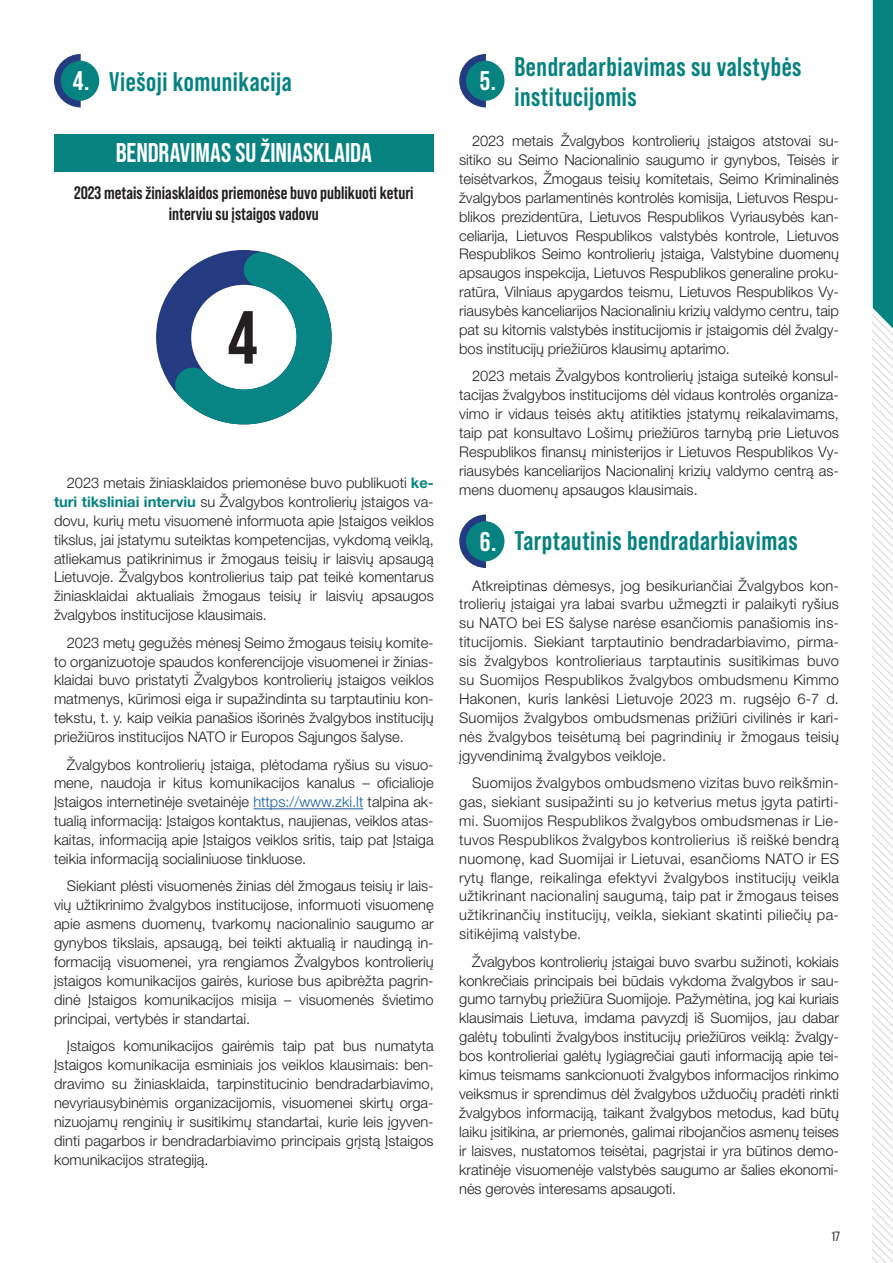
<style>
.page{position:relative;width:893px;height:1263px;background:#fff}
.page>*{position:absolute;margin:0;border:0;box-sizing:border-box;transform-origin:0 0}
.t1{font:700 75px "Bebas Neue Pro";color:#231f20}
.t2{font:700 27px/30px "Bebas Neue Pro";letter-spacing:.02em;color:#068281}
.t3{font:27px "Bebas Neue";color:#fff}
.t4{font:700 27px "Bebas Neue Pro";color:#fff}
.t5{font:700 18px/21.6px "Bebas Neue Pro";color:#231f20;text-align:center}
.t6{font:300 14.7px/18.9px "Helvetica Neue LT Pro";color:#231f20;text-align:justify}
.t7{font:13.5px "Bebas Neue Pro";color:#312f30}
.s1{font-weight:700;color:#068281}
.s2{color:#175d9e}
</style>
<div class="page">
<svg style="left:873px;top:0;width:20px;height:1263px"></svg>
<hr style="left:253px;top:808px;width:110px;height:1px;background:#175d9e">
<div style="left:54px;top:135px;width:380px;height:37px;background:#068281"></div>
<svg style="left:156px;top:250px;width:176px;height:175px"></svg>
<div style="left:59px;top:60px;width:40px;height:41px;background:#068281;border-radius:50%"></div>
<svg style="left:54px;top:54px;width:27px;height:53px"></svg>
<div style="left:464px;top:60px;width:40px;height:41px;background:#068281;border-radius:50%"></div>
<svg style="left:459px;top:54px;width:27px;height:53px"></svg>
<div style="left:464px;top:521px;width:40px;height:40px;background:#068281;border-radius:50%"></div>
<svg style="left:459px;top:514px;width:27px;height:54px"></svg>
<h2 class="t2" style="left:514px;top:51px;width:288px">Bendradarbiavimas su valstybės institucijomis</h2>
<p class="t6" style="left:459px;top:131px;width:381px;text-indent:13px">2023 metais Žvalgybos kontrolierių įstaigos atstovai su&shy;sitiko su Seimo Nacionalinio saugumo ir gynybos, Teisės ir teisėtvarkos, Žmogaus teisių komitetais, Seimo Kriminalinės žvalgybos parlamentinės kontrolės komisija, Lietuvos Respu&shy;blikos prezidentūra, Lietuvos Respublikos Vyriausybės kan&shy;celiarija, Lietuvos Respublikos valstybės kontrole, Lietuvos Respublikos Seimo kontrolierių įstaiga, Valstybine duomenų apsaugos inspekcija, Lietuvos Respublikos generaline proku&shy;ratūra, Vilniaus apygardos teismu, Lietuvos Respublikos Vy&shy;riausybės kanceliarijos Nacionaliniu krizių valdymo centru, taip pat su kitomis valstybės institucijomis ir įstaigomis dėl žvalgy&shy;bos institucijų priežiūros klausimų aptarimo.</p>
<p class="t6" style="left:459px;top:366px;width:381px;text-indent:13px">2023 metais Žvalgybos kontrolierių įstaiga suteikė konsul&shy;tacijas žvalgybos institucijoms dėl vidaus kontrolės organiza&shy;vimo ir vidaus teisės aktų atitikties įstatymų reikalavimams, taip pat konsultavo Lošimų priežiūros tarnybą prie Lietuvos Respublikos finansų ministerijos ir Lietuvos Respublikos Vy&shy;riausybės kanceliarijos Nacionalinį krizių valdymo centrą as&shy;mens duomenų apsaugos klausimais.</p>
<h2 class="t2" style="left:514px;top:526px;width:285px">Tarptautinis bendradarbiavimas</h2>
<p class="t6" style="left:459px;top:575px;width:381px;text-indent:13px">Atkreiptinas dėmesys, jog besikuriančiai Žvalgybos kon&shy;trolierių įstaigai yra labai svarbu užmegzti ir palaikyti ryšius su NATO bei ES šalyse narėse esančiomis panašiomis ins&shy;titucijomis. Siekiant tarptautinio bendradarbiavimo, pirma&shy;sis žvalgybos kontrolieriaus tarptautinis susitikimas buvo su Suomijos Respublikos žvalgybos ombudsmenu Kimmo Hakonen, kuris lankėsi Lietuvoje 2023 m. rugsėjo 6-7 d.<br>Suomijos žvalgybos ombudsmenas prižiūri civilinės ir kari&shy;nės žvalgybos teisėtumą bei pagrindinių ir žmogaus teisių įgyvendinimą žvalgybos veikloje.</p>
<p class="t6" style="left:459px;top:773px;width:381px;text-indent:13px">Suomijos žvalgybos ombudsmeno vizitas buvo reikšmin&shy;gas, siekiant susipažinti su jo ketverius metus įgyta patirti&shy;mi. Suomijos Respublikos žvalgybos ombudsmenas ir Lie&shy;tuvos Respublikos žvalgybos kontrolierius iš reiškė bendrą nuomonę, kad Suomijai ir Lietuvai, esančioms NATO ir ES rytų flange, reikalinga efektyvi žvalgybos institucijų veikla užtikrinant nacionalinį saugumą, taip pat ir žmogaus teises užtikrinančių institucijų, veikla, siekiant skatinti piliečių pa&shy;sitikėjimą valstybe.</p>
<p class="t6" style="left:459px;top:952px;width:381px;text-indent:13px">Žvalgybos kontrolierių įstaigai buvo svarbu sužinoti, kokiais konkrečiais principais bei būdais vykdoma žvalgybos ir sau&shy;gumo tarnybų priežiūra Suomijoje. Pažymėtina, jog kai kuriais klausimais Lietuva, imdama pavyzdį iš Suomijos, jau dabar galėtų tobulinti žvalgybos institucijų priežiūros veiklą: žvalgy&shy;bos kontrolieriai galėtų lygiagrečiai gauti informaciją apie tei&shy;kimus teismams sankcionuoti žvalgybos informacijos rinkimo veiksmus ir sprendimus dėl žvalgybos užduočių pradėti rinkti žvalgybos informaciją, taikant žvalgybos metodus, kad būtų laiku įsitikina, ar priemonės, galimai ribojančios asmenų teises ir laisves, nustatomos teisėtai, pagrįstai ir yra būtinos demo&shy;kratinėje visuomenėje valstybės saugumo ar šalies ekonomi&shy;nės gerovės interesams apsaugoti.</p>
<h2 class="t4" style="left:73px;top:65px;width:18px">4.</h2>
<h2 class="t4" style="left:480px;top:65px;width:18px">5.</h2>
<h2 class="t2" style="left:109px;top:66px;width:184px">Viešoji komunikacija</h2>
<h2 class="t3" style="left:116px;top:137px;width:258px">BENDRAVIMAS SU ŽINIASKLAIDA</h2>
<p class="t5" style="left:74px;top:182px;width:341px">2023 metais žiniasklaidos priemonėse buvo publikuoti keturi interviu su įstaigos vadovu</p>
<h1 class="t1" style="left:228px;top:295px;width:31px">4</h1>
<p class="t6" style="left:54px;top:473px;width:381px;text-indent:13px">2023 metais žiniasklaidos priemonėse buvo publikuoti <span class="s1">ke&shy;turi tiksliniai interviu</span> su Žvalgybos kontrolierių įstaigos va&shy;dovu, kurių metu visuomenė informuota apie Įstaigos veiklos tikslus, jai įstatymu suteiktas kompetencijas, vykdomą veiklą, atliekamus patikrinimus ir žmogaus teisių ir laisvių apsaugą Lietuvoje. Žvalgybos kontrolierius taip pat teikė komentarus žiniasklaidai aktualiais žmogaus teisių ir laisvių apsaugos žvalgybos institucijose klausimais.</p>
<p class="t6" style="left:54px;top:633px;width:381px;text-indent:13px">2023 metų gegužės mėnesį Seimo žmogaus teisių komite&shy;to organizuotoje spaudos konferencijoje visuomenei ir žinias&shy;klaidai buvo pristatyti Žvalgybos kontrolierių įstaigos veiklos matmenys, kūrimosi eiga ir supažindinta su tarptautiniu kon&shy;tekstu, t. y. kaip veikia panašios išorinės žvalgybos institucijų priežiūros institucijos NATO ir Europos Sąjungos šalyse.</p>
<p class="t6" style="left:54px;top:754px;width:381px;text-indent:13px">Žvalgybos kontrolierių įstaiga, plėtodama ryšius su visuo&shy;mene, naudoja ir kitus komunikacijos kanalus – oficialioje Įstaigos internetinėje svetainėje <span class="s2">https://www.zki.lt</span> talpina ak&shy;tualią informaciją: Įstaigos kontaktus, naujienas, veiklos atas&shy;kaitas, informaciją apie Įstaigos veiklos sritis, taip pat Įstaiga teikia informaciją socialiniuose tinkluose.</p>
<p class="t6" style="left:54px;top:876px;width:381px;text-indent:13px">Siekiant plėsti visuomenės žinias dėl žmogaus teisių ir lais&shy;vių užtikrinimo žvalgybos institucijose, informuoti visuomenę apie asmens duomenų, tvarkomų nacionalinio saugumo ar gynybos tikslais, apsaugą, bei teikti aktualią ir naudingą in&shy;formaciją visuomenei, yra rengiamos Žvalgybos kontrolierių įstaigos komunikacijos gairės, kuriose bus apibrėžta pagrin&shy;dinė Įstaigos komunikacijos misija – visuomenės švietimo principai, vertybės ir standartai.</p>
<p class="t6" style="left:54px;top:1036px;width:381px;text-indent:13px">Įstaigos komunikacijos gairėmis taip pat bus numatyta Įstaigos komunikacija esminiais jos veiklos klausimais: ben&shy;dravimo su žiniasklaida, tarpinstitucinio bendradarbiavimo, nevyriausybinėmis organizacijomis, visuomenei skirtų orga&shy;nizuojamų renginių ir susitikimų standartai, kurie leis įgyven&shy;dinti pagarbos ir bendradarbiavimo principais grįstą Įstaigos komunikacijos strategiją.</p>
<h2 class="t4" style="left:480px;top:526px;width:18px">6.</h2>
<p class="t7" style="left:831px;top:1228px;width:10px">17</p>
</div>
